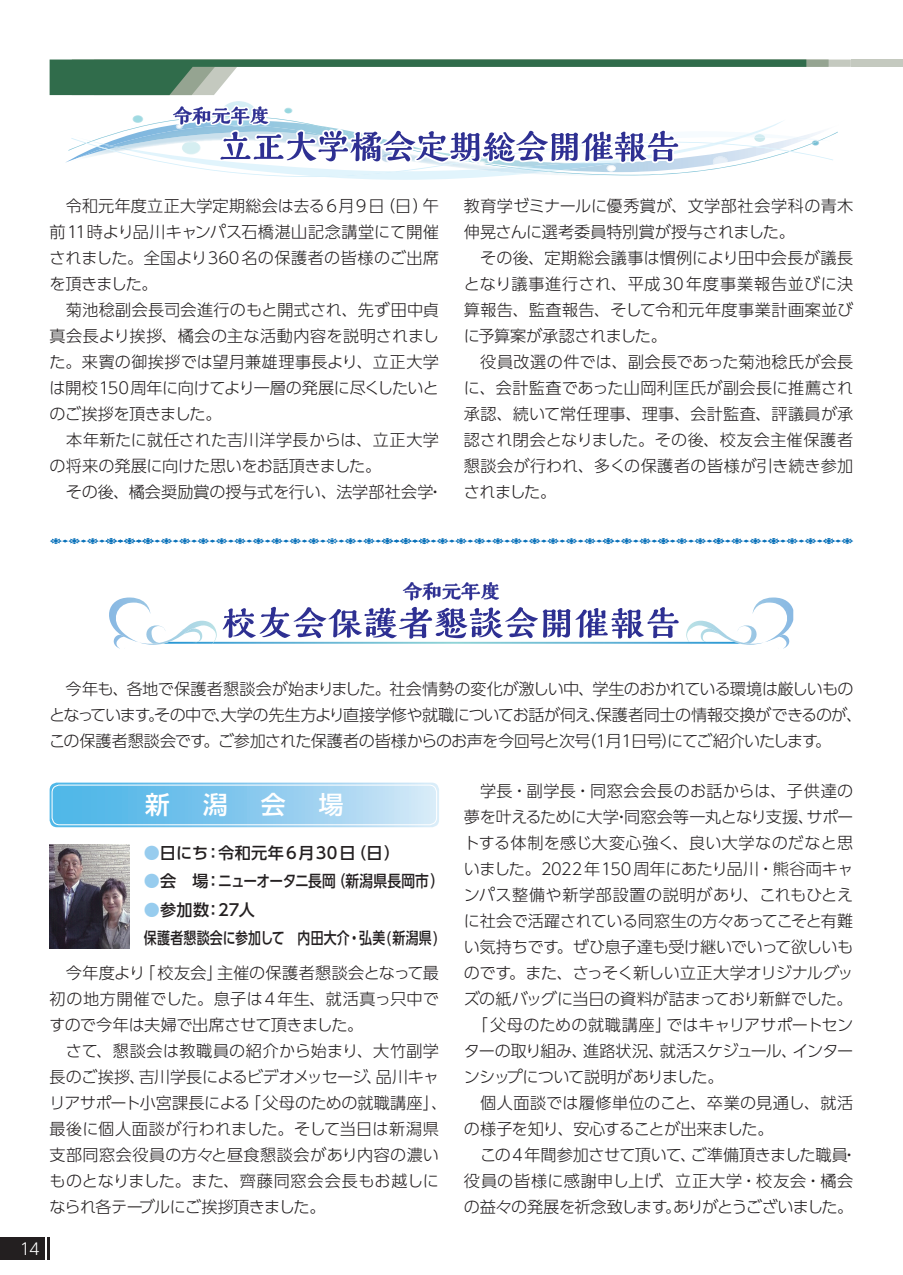
<style>
.page{position:relative;width:903px;height:1275px;background:#fff}
.page>*{position:absolute;margin:0;border:0;box-sizing:border-box;transform-origin:0 0}
.t1{font:500 24.85px "UD Shin Go Pro";color:#fff}
.t2{font:300 16.1px/26.1px "UD Shin Go Pro";letter-spacing:-.005em;color:#231f20}
.t3{font:300 16.1px/26.1px "UD Shin Go Pro";letter-spacing:.015em;color:#231f20}
.t4{font:300 16.1px/26.1px "UD Shin Go Pro";letter-spacing:-.035em;color:#231f20}
.t5{font:300 16.1px "UD Shin Go Pro";letter-spacing:-.025em;color:#231f20}
.t6{font:500 16.1px/28.5px "UD Shin Go Pro";letter-spacing:.015em;color:#231f20}
.t7{font:300 16.1px "UD Shin Go Pro";letter-spacing:-.05em;color:#231f20}
.t8{font:300 16.1px "UD Shin Go Pro";letter-spacing:-.06em;color:#231f20}
.t9{font:300 16.1px "UD Shin Go Pro";letter-spacing:-.03em;color:#231f20}
.t10{font:300 16.1px "UD Shin Go Pro";letter-spacing:.03em;color:#231f20}
.t11{font:300 16.1px "UD Shin Go Pro";letter-spacing:.04em;color:#231f20}
.t12{font:300 16.1px "UD Shin Go Pro";letter-spacing:.025em;color:#231f20}
.t13{font:300 16.1px "UD Shin Go Pro";letter-spacing:.02em;color:#231f20}
.t14{font:500 16.1px "UD Shin Go Pro";letter-spacing:-.025em;color:#231f20}
.t15{font:300 16.1px "UD Shin Go Pro";letter-spacing:-.045em;color:#231f20}
.t16{font:300 16.1px "UD Shin Go Pro";color:#fff}
.s1{color:#97ccee}
</style>
<div class="page">
<svg style="left:50px;top:538px;width:804px;height:7px"></svg>
<svg style="left:50px;top:783px;width:389px;height:44px;background:#8bcbee"></svg>
<div style="left:52px;top:785px;width:385px;height:40px;border:1px solid #fff;border-radius:7px"></div>
<img style="left:50px;top:845px;width:79px;height:104px">
<img style="left:226px;top:101px;width:25px;height:4px">
<svg style="left:65px;top:105px;width:773px;height:75px"></svg>
<svg style="left:109px;top:582px;width:684px;height:66px"></svg>
<div style="left:0;top:1238px;width:45px;height:22px;background:#231f20"></div>
<hr style="left:47px;top:1238px;width:3px;height:22px;background:#231f20">
<svg style="left:50px;top:60px;width:801px;height:35px"></svg>
<div style="left:851px;top:60px;width:52px;height:7px;background:#c4c9bf"></div>
<p class="t2" style="left:50px;top:192px;width:395px">　令和元年度立正大学定期総会は去る6月9日（日）午前11時より品川キャンパス石橋湛山記念講堂にて開催されました。全国より360名の保護者の皆様のご出席を頂きました。<br>　菊池稔副会長司会進行のもと開式され、先ず田中貞真会長より挨拶、橘会の主な活動内容を説明されました。来賓の御挨拶では望月兼雄理事長より、立正大学は開校150周年に向けてより一層の発展に尽くしたいとのご挨拶を頂きました。<br>　本年新たに就任された吉川洋学長からは、立正大学の将来の発展に向けた思いをお話頂きました。<br>　その後、橘会奨励賞の授与式を行い、法学部社会学・</p>
<p class="t3" style="left:464px;top:192px;width:391px">教育学ゼミナールに優秀賞が、文学部社会学科の青木伸晃さんに選考委員特別賞が授与されました。<br>　その後、定期総会議事は慣例により田中会長が議長となり議事進行され、平成30年度事業報告並びに決算報告、監査報告、そして令和元年度事業計画案並びに予算案が承認されました。<br>　役員改選の件では、副会長であった菊池稔氏が会長に、会計監査であった山岡利匡氏が副会長に推薦され承認、続いて常任理事、理事、会計監査、評議員が承認され閉会となりました。その後、校友会主催保護者懇談会が行われ、多くの保護者の皆様が引き続き参加されました。</p>
<p class="t4" style="left:49px;top:675px;width:814px;text-indent:16px">今年も、各地で保護者懇談会が始まりました。社会情勢の変化が激しい中、学生のおかれている環境は厳しいものとなっています。その中で、大学の先生方より直接学修や就職についてお話が伺え、保護者同士の情報交換ができるのが、この保護者懇談会です。ご参加された保護者の皆様からのお声を今回号と次号（1月1日号）にてご紹介いたします。</p>
<p class="t16" style="left:20px;top:1236px;width:21px">14</p>
<h1 class="t1" style="left:145px;top:785px;width:26px">新</h1>
<h1 class="t1" style="left:203px;top:785px;width:26px">潟</h1>
<h1 class="t1" style="left:261px;top:785px;width:26px">会</h1>
<h1 class="t1" style="left:319px;top:785px;width:26px">場</h1>
<p class="t6" style="left:144px;top:838px;width:258px"><span class="s1">●</span>日にち ： 令和元年6月30日（日）</p>
<p class="t14" style="left:144px;top:868px;width:302px"><span class="s1">●</span>会　場 ： ニューオータニ長岡（新潟県長岡市）</p>
<p class="t6" style="left:144px;top:895px;width:296px"><span class="s1">●</span>参加数 ： 27人<br>保護者懇談会に参加して　内田大介・弘美(新潟県)</p>
<p class="t2" style="left:50px;top:959px;width:391px;text-align:justify;text-indent:16px">今年度より「校友会」主催の保護者懇談会となって最初の地方開催でした。息子は４年生、就活真っ只中ですので今年は夫婦で出席させて頂きました。</p>
<p class="t2" style="left:50px;top:1037px;width:399px;text-indent:16px">さて、懇談会は教職員の紹介から始まり、大竹副学長のご挨拶、吉川学長によるビデオメッセージ、品川キャリアサポート小宮課長による「父母のための就職講座」、最後に個人面談が行われました。そして当日は新潟県支部同窓会役員の方々と昼食懇談会があり内容の濃いものとなりました。また、齊藤同窓会会長もお越しになられ各テーブルにご挨拶頂きました。</p>
<p class="t12" style="left:480px;top:778px;width:375px">学長・副学長・同窓会会長のお話からは、子供達の</p>
<p class="t2" style="left:464px;top:803px;width:391px">夢を叶えるために大学・同窓会等一丸となり支援、サポー</p>
<p class="t3" style="left:464px;top:829px;width:391px">トする体制を感じ大変心強く、良い大学なのだなと思</p>
<p class="t2" style="left:464px;top:855px;width:391px">いました。2022年150周年にあたり品川・熊谷両キャ</p>
<p class="t10" style="left:464px;top:882px;width:391px">ンパス整備や新学部設置の説明があり、これもひとえ</p>
<p class="t5" style="left:464px;top:908px;width:391px">に社会で活躍されている同窓生の方々あってこそと有難</p>
<p class="t5" style="left:464px;top:934px;width:391px">い気持ちです。ぜひ息子達も受け継いでいって欲しいも</p>
<p class="t4" style="left:464px;top:959px;width:391px">のです。また、さっそく新しい立正大学オリジナルグッ</p>
<p class="t9" style="left:464px;top:986px;width:390px">ズの紙バッグに当日の資料が詰まっており新鮮でした。</p>
<p class="t2" style="left:472px;top:1011px;width:383px">「父母のための就職講座」ではキャリアサポートセン</p>
<p class="t8" style="left:464px;top:1038px;width:391px">ターの取り組み、進路状況、就活スケジュール、インター</p>
<p class="t7" style="left:464px;top:1064px;width:261px">ンシップについて説明がありました。</p>
<p class="t13" style="left:480px;top:1090px;width:375px">個人面談では履修単位のこと、卒業の見通し、就活</p>
<p class="t15" style="left:464px;top:1116px;width:311px">の様子を知り、安心することが出来ました。</p>
<p class="t5" style="left:480px;top:1142px;width:379px">この４年間参加させて頂いて、ご準備頂きました職員・</p>
<p class="t11" style="left:464px;top:1168px;width:391px">役員の皆様に感謝申し上げ、立正大学・校友会・橘会</p>
<p class="t7" style="left:464px;top:1194px;width:391px">の益々の発展を祈念致します。ありがとうございました。</p>
</div>
